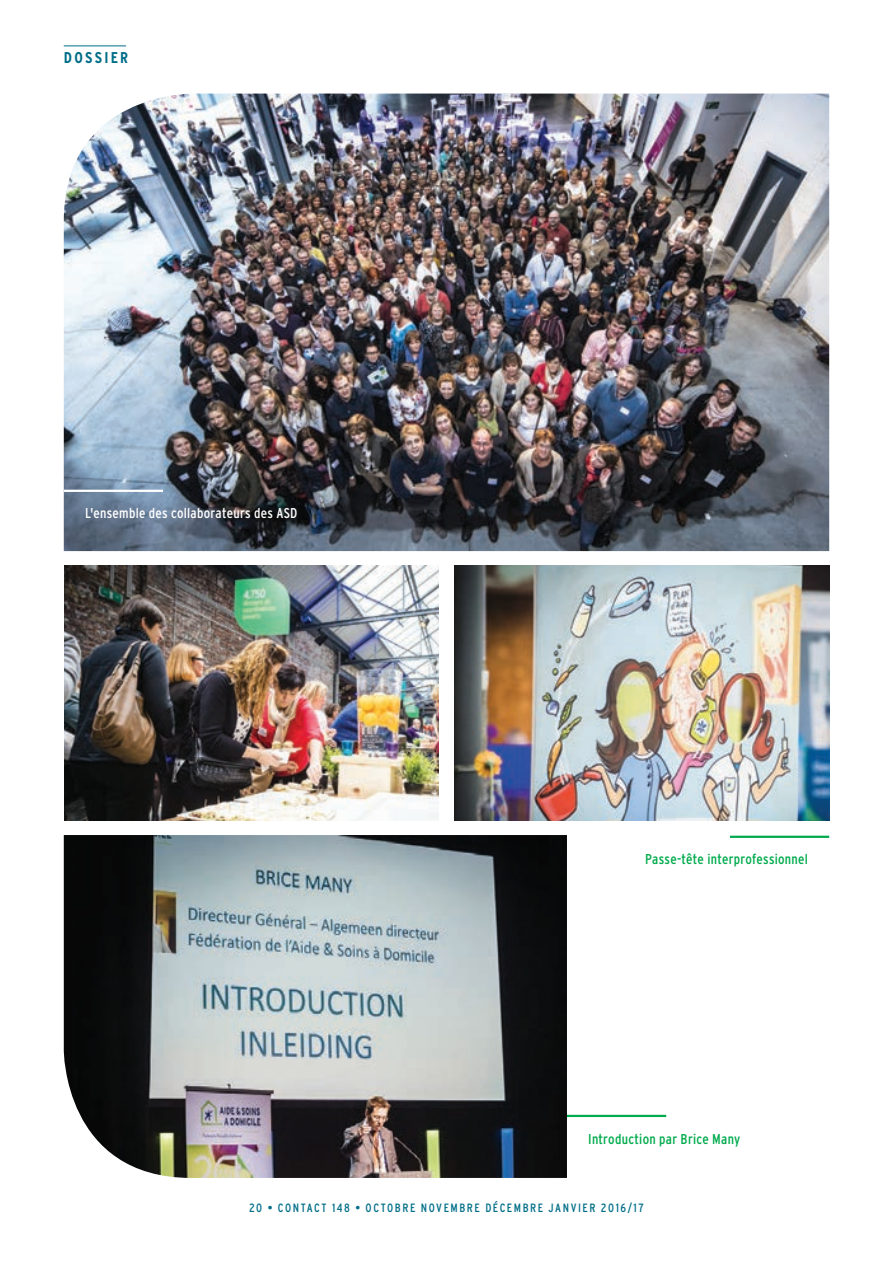
<style>
.page{position:relative;width:893px;height:1263px;background:#fff}
.page>*{position:absolute;margin:0;border:0;box-sizing:border-box;transform-origin:0 0}
.t1{font:700 condensed 15.6px "Interstate";letter-spacing:.14em;color:#006e88}
.t2{font:condensed 14.25px "Interstate";letter-spacing:.02em;color:#00ab4d}
.t3{font:condensed 14.25px "Interstate";letter-spacing:.02em;color:#fff}
.t4{font:condensed 12px "Interstate";letter-spacing:.13em;color:#006e88}
</style>
<div class="page">
<img style="left:64px;top:94px;width:765px;height:457px">
<hr style="left:64px;top:45px;width:62px;height:1px;background:#006e88">
<img style="left:454px;top:566px;width:375px;height:255px">
<img style="left:64px;top:566px;width:374px;height:254px">
<img style="left:64px;top:835px;width:503px;height:343px">
<hr style="left:567px;top:1115px;width:99px;height:2px;background:#00ab4d">
<hr style="left:730px;top:836px;width:99px;height:2px;background:#00ab4d">
<hr style="left:64px;top:490px;width:99px;height:2px;background:#fff">
<p class="t1" style="left:64px;top:48px;width:66px">DOSSIER</p>
<p class="t3" style="left:85px;top:505px;width:214px">L'ensemble des collaborateurs des ASD</p>
<p class="t2" style="left:645px;top:851px;width:164px">Passe-tête interprofessionnel</p>
<p class="t2" style="left:588px;top:1130px;width:154px">Introduction par Brice Many</p>
<p class="t4" style="left:249px;top:1200px;width:396px">20 • CONTACT 148 • OCTOBRE NOVEMBRE DÉCEMBRE JANVIER 2016/17</p>
</div>
